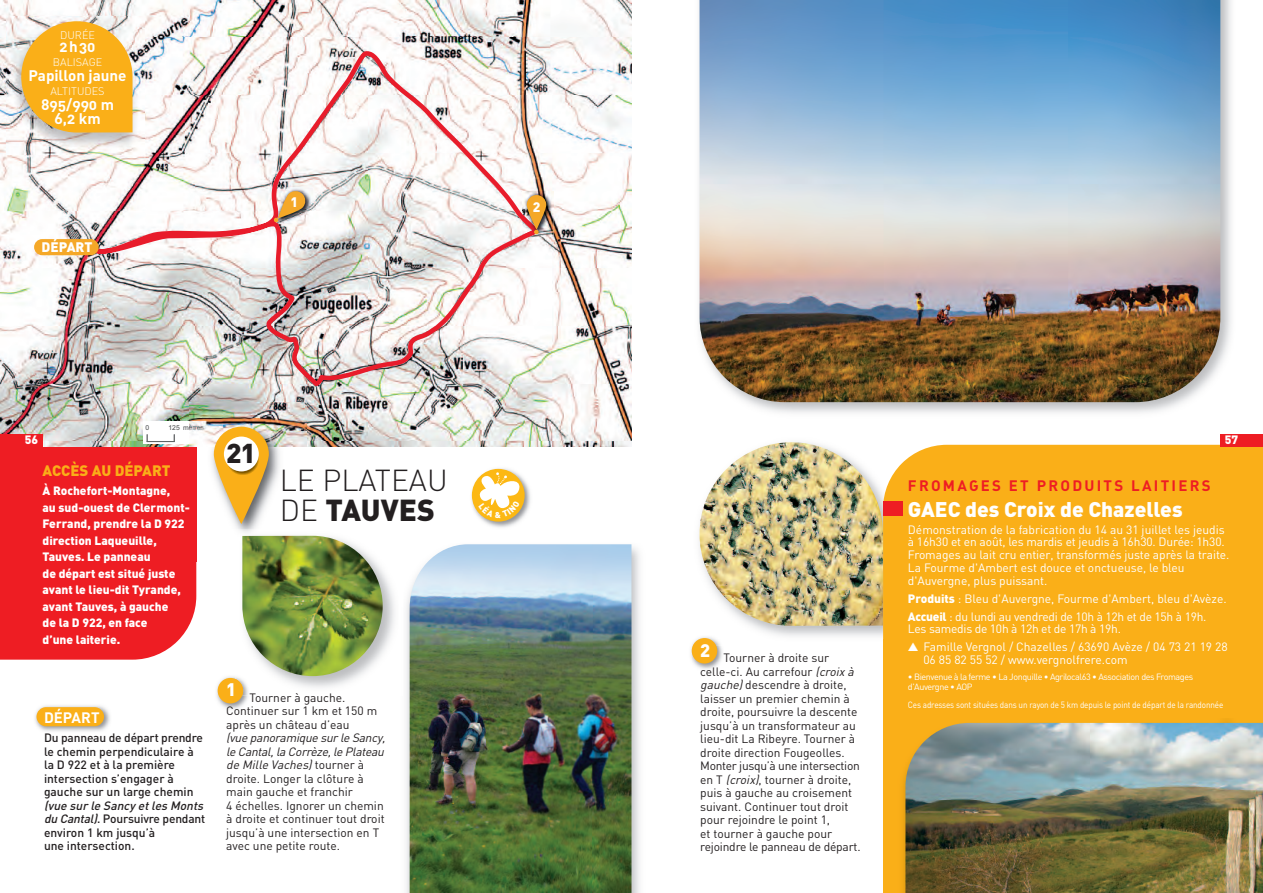
<style>
.page{position:relative;width:1263px;height:893px;background:#fff}
.page>*{position:absolute;margin:0;border:0;box-sizing:border-box;transform-origin:0 0}
.t1{font:300 30px/30px "DIN";color:#231f20}
.t2{font:900 27px "DIN";color:#231f20}
.t3{font:900 21px "DIN";color:#fff}
.t4{font:15.15px/14.5px "DIN Bold Alternate";color:#fff;text-align:center}
.t5{font:15px "DIN Bold Alternate";letter-spacing:.15em;color:#ee1d23}
.t6{font:900 15px "DIN";color:#faaf18}
.t7{font:15px "DIN Bold Alternate";color:#fff}
.t8{font:900 13.65px "DIN";color:#fff}
.t9{font:12px/13.5px "DIN";color:#231f20}
.t10{font:12px/12.8px "DIN";letter-spacing:-.005em;color:#fff}
.t11{font:900 12px/16.5px "DIN";color:#fff}
.t12{font:500 12px/13.5px "DIN";color:#231f20}
.t13{font:300 10.8px "DIN";color:#fff}
.t14{font:9px/9.8px "DIN";letter-spacing:-.045em;color:#fff}
.t15{font:9px "DIN";letter-spacing:-.015em;color:#fff;scale:.9 1}
.t16{font:6.9px "Arial";color:#46484a}
.s1{font-style:italic}
.s2{font-weight:900}
</style>
<div class="page">
<img style="left:406px;top:544px;width:234px;height:349px">
<img style="left:410px;top:544px;width:221px;height:349px">
<div style="left:0;top:446px;width:196px;height:214px;background:#ee1d23"></div>
<img style="left:0;top:0;width:631px;height:446px">
<img style="left:90px;top:51px;width:447px;height:335px">
<div style="left:143px;top:421px;width:63px;height:23px;background:#fff"></div>
<svg style="left:147px;top:434px;width:28px;height:8px"></svg>
<div style="left:34px;top:239px;width:65px;height:16px;background:#f5a828;border-radius:8px"></div>
<img style="left:522px;top:191px;width:31px;height:46px">
<img style="left:522px;top:214px;width:15px;height:23px">
<svg style="left:527px;top:195px;width:19px;height:35px"></svg>
<svg style="left:534px;top:230px;width:5px;height:4px"></svg>
<img style="left:280px;top:211px;width:33px;height:15px">
<img style="left:275px;top:188px;width:5px;height:38px">
<svg style="left:274px;top:190px;width:32px;height:32px"></svg>
<img style="left:216px;top:676px;width:32px;height:33px">
<div style="left:218px;top:678px;width:25px;height:25px;background:#faaf18;border-radius:13px"></div>
<img style="left:6px;top:17px;width:138px;height:138px">
<svg style="left:21px;top:21px;width:112px;height:112px;background:#f4b639"></svg>
<img style="left:35px;top:705px;width:75px;height:27px">
<div style="left:37px;top:707px;width:67px;height:19px;background:#faaf18;border-radius:10px"></div>
<img style="left:196px;top:446px;width:110px;height:83px">
<img style="left:196px;top:529px;width:1px;height:32px">
<img style="left:189px;top:446px;width:7px;height:115px">
<img style="left:189px;top:402px;width:117px;height:44px">
<svg style="left:214px;top:427px;width:55px;height:97px"></svg>
<svg style="left:227px;top:443px;width:32px;height:32px"></svg>
<svg style="left:227px;top:444px;width:31px;height:31px"></svg>
<svg style="left:228px;top:445px;width:29px;height:29px"></svg>
<svg style="left:229px;top:446px;width:27px;height:27px"></svg>
<div style="left:229px;top:446px;width:27px;height:26px;background:#ded4be;border-radius:50%"></div>
<svg style="left:230px;top:446px;width:26px;height:26px"></svg>
<div style="left:224px;top:437px;width:35px;height:34px;background:#fff;border-radius:50%"></div>
<img style="left:236px;top:676px;width:13px;height:20px">
<img style="left:236px;top:679px;width:7px;height:17px">
<img style="left:242px;top:536px;width:141px;height:140px">
<div style="left:0;top:434px;width:43px;height:12px;background:#ee1d23"></div>
<img style="left:471px;top:468px;width:60px;height:60px">
<div style="left:472px;top:469px;width:53px;height:53px;background:#fcb814;border-radius:50%"></div>
<img style="left:699px;top:442px;width:184px;height:184px">
<div style="left:883px;top:445px;width:380px;height:194px;background:#faaf18"></div>
<div style="left:883px;top:639px;width:380px;height:254px;background:#faaf18"></div>
<img style="left:691px;top:637px;width:31px;height:32px">
<div style="left:692px;top:638px;width:25px;height:26px;background:#faaf18;border-radius:13px"></div>
<div style="left:883px;top:501px;width:20px;height:14px;background:#ee1d23"></div>
<img style="left:906px;top:723px;width:357px;height:170px">
<div style="left:1220px;top:434px;width:43px;height:12px;background:#ee1d23"></div>
<img style="left:699px;top:0;width:532px;height:413px">
<img style="left:699px;top:317px;width:521px;height:85px">
<svg style="left:477px;top:472px;width:43px;height:46px"></svg>
<p class="t13" style="left:60px;top:28px;width:36px">DURÉE</p>
<p class="t4" style="left:60px;top:39px;width:37px">2h30</p>
<p class="t13" style="left:53px;top:56px;width:51px">BALISAGE</p>
<p class="t4" style="left:29px;top:68px;width:100px">Papillon jaune</p>
<p class="t13" style="left:50px;top:85px;width:56px">ALTITUDES</p>
<p class="t4" style="left:41px;top:97px;width:75px">895/990 m<br>6,2 km</p>
<p class="t8" style="left:42px;top:242px;width:52px">DÉPART</p>
<p class="t8" style="left:291px;top:197px;width:9px">1</p>
<p class="t11" style="left:25px;top:432px;width:15px">56</p>
<p class="t16" style="left:145px;top:423px;width:5px">0</p>
<p class="t16" style="left:169px;top:423px;width:37px">125 mètres</p>
<p class="t6" style="left:43px;top:462px;width:130px">ACCÈS AU DÉPART</p>
<p class="t11" style="left:43px;top:483px;width:149px">À Rochefort-Montagne,<br>au sud-ouest de Clermont-<br>Ferrand, prendre la D 922 direction Laqueuille,<br>Tauves. Le panneau<br>de départ est situé juste avant le lieu-dit Tyrande, avant Tauves, à gauche<br>de la D 922, en face<br>d’une laiterie.</p>
<p class="t7" style="left:44px;top:709px;width:57px">DÉPART</p>
<p class="t12" style="left:44px;top:731px;width:160px">Du panneau de départ prendre le chemin perpendiculaire à la D 922 et à la première intersection s’engager à gauche sur un large chemin</p>
<p class="t12" style="left:44px;top:799px;width:163px"><span class="s1">(vue sur le Sancy etles Monts du Cantal)</span>. Poursuivre pendant environ 1 km jusqu’à<br>une intersection.</p>
<h2 class="t2" style="left:226px;top:438px;width:31px">21</h2>
<h1 class="t1" style="left:280px;top:465px;width:169px">LE PLATEAU<br>DE <span class="s2">TAUVES</span></h1>
<p class="t9" style="left:226px;top:691px;width:153px"><sup>1</sup> Tourner à gauche.<br>Continuer sur 1 km et 150 m après un château d’eau</p>
<p class="t9" style="left:226px;top:731px;width:163px"><span class="s1">(vue panoramique surle Sancy, le Cantal,la Corrèze,le Plateau de Mille Vaches)</span> t o u r n e r à droite. Longer la clôture à main gauche et franchir<br>4 échelles. Ignorer un chemin à droite et continuer tout droit jusqu’à une intersection en T avec une petite route.</p>
<p class="t8" style="left:533px;top:202px;width:9px">2</p>
<p class="t9" style="left:700px;top:651px;width:162px"><sup>2</sup> Tourner à droite sur celle-ci. Au carrefour <span class="s1">(croix à gauche)</span>descendre à droite, laisser un premier chemin à droite, poursuivre la descente jusqu’à un transformateur au lieu-dit La Ribeyre. Tourner à droite direction Fougeolles.<br>Monter jusqu’à une intersection en T <span class="s1">(croix)</span>, tourner à droite, puis à gauche au croisement suivant. Continuer tout droit pour rejoindre le point 1,<br>et tourner à gauche pour rejoindre le panneau de départ.</p>
<p class="t11" style="left:1225px;top:432px;width:15px">57</p>
<p class="t5" style="left:908px;top:477px;width:304px">FROMAGES ET PRODUITS LAITIERS</p>
<h3 class="t3" style="left:908px;top:497px;width:276px">GAEC des Croix de Chazelles</h3>
<p class="t10" style="left:908px;top:523px;width:323px">Démonstration de la fabrication du 14 au 31 juillet les jeudis à 16h30 et en août, les mardis et jeudis à 16h30. Durée: 1h30.<br>Fromages au lait cru entier, transformés juste après la traite.<br>La Fourme d'Ambert est douce et onctueuse, le bleu d'Auvergne, plus puissant.</p>
<p class="t10" style="left:908px;top:589px;width:320px;line-height:18px"><span class="s2">Produits</span> : Bleu d'Auvergne, Fourme d'Ambert, bleu d'Avèze.<br><span class="s2">Accueil</span> : du lundi au vendredi de 10h à 12h et de 15h à 19h.</p>
<p class="t10" style="left:908px;top:623px;width:214px">Les samedis de 10h à 12h et de 17h à 19h.</p>
<p class="t10" style="left:923px;top:641px;width:306px;text-indent:-15px">▲ Famille Vergnol / Chazelles / 63690 Avèze / 04 73 21 19 28<br>06 85 82 55 52 / www.vergnolfrere.com</p>
<p class="t14" style="left:908px;top:672px;width:287px">• Bienvenue à la ferme • La Jonquille • Agrilocal63 • Association des Fromages d'Auvergne • AOP</p>
<p class="t15" style="left:908px;top:700px;width:352px">Ces adresses sont situées dans un rayon de 5 km depuis le point de départ de la randonnée</p>
</div>
